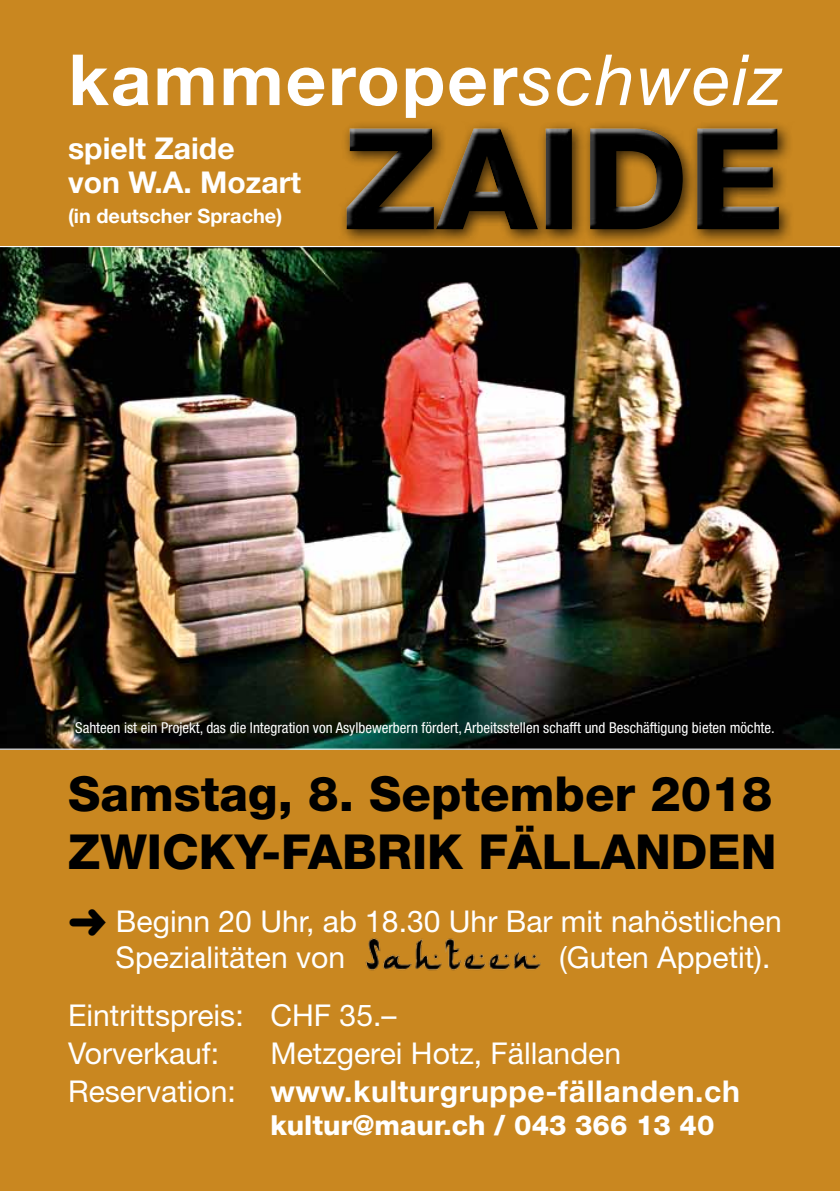
<style>
.page{position:relative;width:840px;height:1191px;background:#fff}
.page>*{position:absolute;margin:0;border:0;box-sizing:border-box;transform-origin:0 0}
.t1{font:700 70.6px "Helvetica Neue";letter-spacing:.03em;color:#fff}
.t2{font:800 48.4px/58px "Helvetica Neue";color:#000}
.t3{font:30px/38px "Helvetica Neue";color:#fff}
.t4{font:700 30px/33.8px "Helvetica Neue";color:#fff}
.t5{font:800 27.6px "Helvetica Neue";color:#fff}
.t6{font:700 19.8px "Helvetica Neue";color:#fff}
.t7{font:condensed 15px "Helvetica Neue";color:#fff}
.s1{font-weight:400;font-style:italic}
.s2{color:#000}
.s3{font-weight:700}
</style>
<div class="page">
<div style="left:0;top:0;width:839px;height:1191px;background:#c98720"></div>
<img style="left:0;top:246px;width:839px;height:503px">
<div style="left:338px;top:120px;width:456px;height:126px;background:#000;opacity:.75"></div>
<div style="left:340px;top:122px;width:442px;height:111px;background:#c2821e"></div>
<div style="left:342px;top:125px;width:442px;height:110px;background:#000;opacity:.75"></div>
<img style="left:365px;top:938px;width:176px;height:33px">
<h1 class="t1" style="left:68px;top:36px;width:715px">kammeroper<span class="s1">schweiz</span></h1>
<p class="t4" style="left:68px;top:131px;width:234px">spielt Zaide<br>von W.A. Mozart</p>
<p class="t6" style="left:68px;top:203px;width:215px">(in deutscher Sprache)</p>
<p class="t7" style="left:75px;top:719px;width:700px">Sahteen ist ein Projekt, das die Integration von Asylbewerbern fördert, Arbeitsstellen schafft und Beschäftigung bieten möchte.</p>
<h2 class="t2" style="left:68px;top:764px;width:709px">Samstag, 8. September 2018<br>ZWICKY-FABRIK FÄLLANDEN</h2>
<p class="t3" style="left:115px;top:903px;width:667px;line-height:36px;text-indent:-47px"><span class="s2">➜</span> Beginn 20 Uhr, ab 18.30 Uhr Bar mit nahöstlichen<br>Spezialitäten von</p>
<p class="t3" style="left:559px;top:938px;width:213px">(Guten Appetit).</p>
<p class="t3" style="left:68px;top:996px;width:330px">Eintrittspreis: CHF 35.–<br>Vorverkauf:</p>
<p class="t3" style="left:68px;top:1034px;width:673px;text-indent:202px">Metzgerei Hotz, Fällanden<br>Reservation: <span class="s3">www.kulturgruppe-fällanden.ch</span></p>
<p class="t5" style="left:270px;top:1109px;width:445px">kultur@maur.ch / 043 366 13 40</p>
</div>
